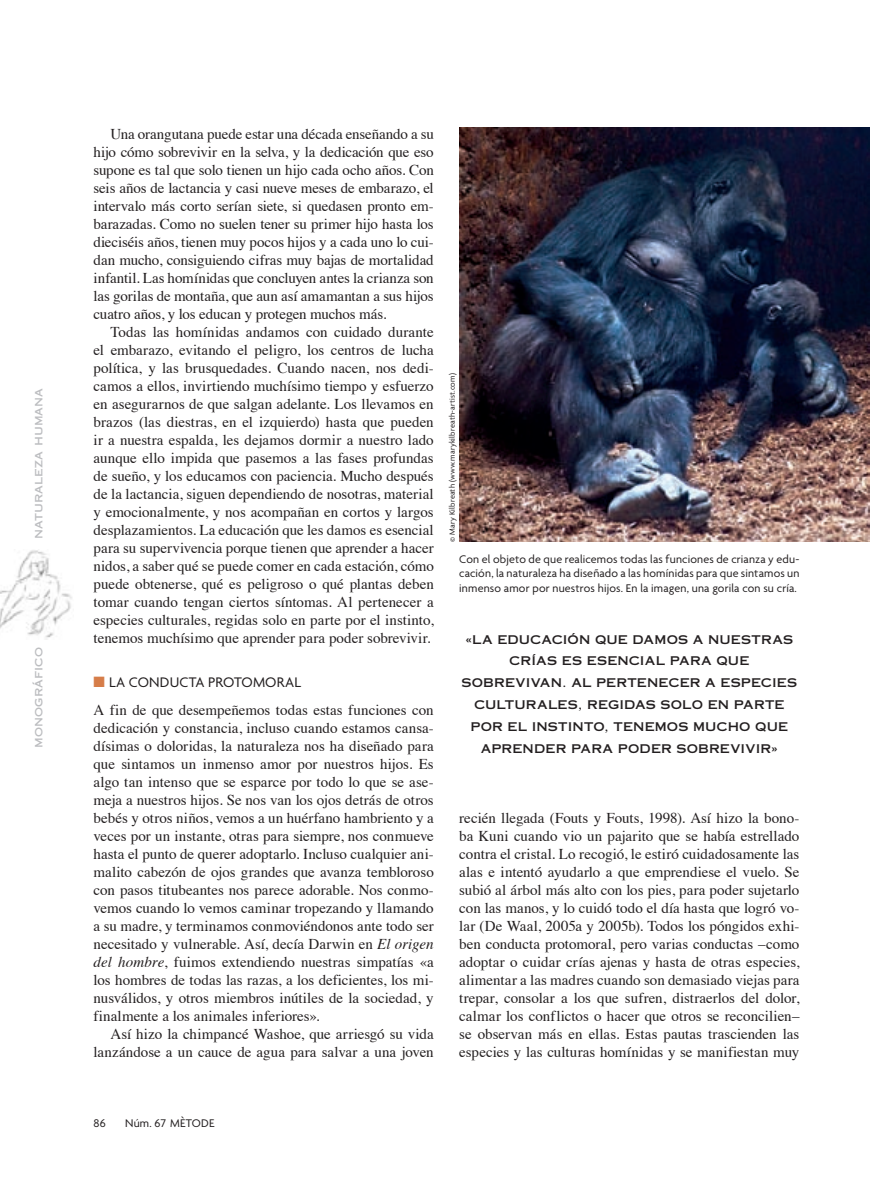
<style>
.page{position:relative;width:893px;height:1191px;background:#fff}
.page>*{position:absolute;margin:0;border:0;box-sizing:border-box;transform-origin:0 0}
.t1{font:15px/18px "Times";color:#231f20;text-align:justify}
.t2{font:15px "Agenda";letter-spacing:.01em;color:#231f20}
.t3{font:12px/14.2px "Agenda";letter-spacing:.015em;color:#231f20;text-align:justify}
.t4{font:12px/21.8px "Copperplate Thirty One AB";letter-spacing:.01em;color:#231f20;text-align:center}
.t5{font:12px "Copperplate Thirty One AB";letter-spacing:.01em;color:#bcbdc0}
.t6{font:8.25px "Agenda";letter-spacing:.02em;color:#231f20}
.s1{color:#d67d49}
.s2{font-style:italic}
</style>
<div class="page">
<img style="left:0;top:550px;width:72px;height:90px">
<img style="left:459px;top:128px;width:410px;height:414px">
<p class="t5" style="left:31px;top:539px;width:153px;rotate:-90deg">naturaleza humana</p>
<p class="t5" style="left:31px;top:747px;width:102px;rotate:-90deg">monográfico</p>
<p class="t1" style="left:94px;top:126px;width:342px;text-indent:17px">Una orangutana puede estar una década enseñando a su hijo cómo sobrevivir en la selva, y la dedicación que eso supone es tal que solo tienen un hijo cada ocho años. Con seis años de lactancia y casi nueve meses de embarazo, el intervalo más corto serían siete, si quedasen pronto em&shy;barazadas. Como no suelen tener su primer hijo hasta los dieciséis años, tienen muy pocos hijos y a cada uno lo cui&shy;dan mucho, consiguiendo cifras muy bajas de mortalidad infantil. Las homínidas que concluyen antes la crianza son las gorilas de montaña, que aun así amamantan a sus hijos cuatro años, y los educan y protegen muchos más.</p>
<p class="t1" style="left:94px;top:324px;width:342px;text-indent:17px">Todas las homínidas andamos con cuidado durante el embarazo, evitando el peligro, los centros de lucha política, y las brusquedades. Cuando nacen, nos dedi&shy;camos a ellos, invirtiendo muchísimo tiempo y esfuerzo en asegurarnos de que salgan adelante. Los llevamos en brazos (las diestras, en el izquierdo) hasta que pueden ir a nuestra espalda, les dejamos dormir a nuestro lado aunque ello impida que pasemos a las fases profundas de sueño, y los educamos con paciencia. Mucho después de la lactancia, siguen dependiendo de nosotras, material y emocionalmente, y nos acompañan en cortos y largos desplazamientos. La educación que les damos es esencial para su supervivencia porque tienen que aprender a hacer nidos, a saber qué se puede comer en cada estación, cómo puede obtenerse, qué es peligroso o qué plantas deben tomar cuando tengan ciertos síntomas. Al pertenecer a especies culturales, regidas solo en parte por el instinto, tenemos muchísimo que aprender para poder sobrevivir.</p>
<p class="t2" style="left:94px;top:676px;width:209px"><span class="s1">■</span> LA CONDUCTA PROTOMORAL</p>
<p class="t1" style="left:94px;top:702px;width:342px">A fin de que desempeñemos todas estas funciones con dedicación y constancia, incluso cuando estamos cansa&shy;dísimas o doloridas, la naturaleza nos ha diseñado para que sintamos un inmenso amor por nuestros hijos. Es algo tan intenso que se esparce por todo lo que se ase&shy;meja a nuestros hijos. Se nos van los ojos detrás de otros bebés y otros niños, vemos a un huérfano hambriento y a veces por un instante, otras para siempre, nos conmueve hasta el punto de querer adoptarlo. Incluso cualquier ani&shy;malito cabezón de ojos grandes que avanza tembloroso con pasos titubeantes nos parece adorable. Nos conmo&shy;vemos cuando lo vemos caminar tropezando y llamando a su madre, y terminamos conmoviéndonos ante todo ser necesitado y vulnerable. Así, decía Darwin en <span class="s2">El origen del hombre</span>, fuimos extendiendo nuestras simpatías «a los hombres de todas las razas, a los deficientes, los mi&shy;nusválidos, y otros miembros inútiles de la sociedad, y finalmente a los animales inferiores».</p>
<p class="t1" style="left:94px;top:1026px;width:342px;text-align:right">Así hizo la chimpancé Washoe, que arriesgó su vida lanzándose a un cauce de agua para salvar a una joven</p>
<p class="t6" style="left:449px;top:542px;width:170px;rotate:-90deg">© Mary Kilbreath (www.marykilbreath-artist.com)</p>
<p class="t3" style="left:459px;top:553px;width:342px">Con el objeto de que realicemos todas las funciones de crianza y edu&shy;cación, la naturaleza ha diseñado a las homínidas para que sintamos un inmenso amor por nuestros hijos. En la imagen, una gorila con su cría.</p>
<p class="t4" style="left:462px;top:628px;width:337px">«LA EDUCACIÓN QUE DAMOS A NUESTRAS CRÍAS ES ESENCIAL PARA QUE SOBREVIVAN. AL PERTENECER A ESPECIES CULTURALES, REGIDAS SOLO EN PARTE POR EL INSTINTO, TENEMOS MUCHO QUE APRENDER PARA PODER SOBREVIVIR»</p>
<p class="t1" style="left:459px;top:810px;width:342px">recién llegada (Fouts y Fouts, 1998). Así hizo la bono&shy;ba Kuni cuando vio un pajarito que se había estrellado contra el cristal. Lo recogió, le estiró cuidadosamente las alas e intentó ayudarlo a que emprendiese el vuelo. Se subió al árbol más alto con los pies, para poder sujetarlo con las manos, y lo cuidó todo el día hasta que logró vo&shy;lar (De Waal, 2005a y 2005b). Todos los póngidos exhi&shy;ben conducta protomoral, pero varias conductas –como adoptar o cuidar crías ajenas y hasta de otras especies, alimentar a las madres cuando son demasiado viejas para trepar, consolar a los que sufren, distraerlos del dolor, calmar los conflictos o hacer que otros se reconcilien– se observan más en ellas. Estas pautas trascienden las especies y las culturas homínidas y se manifiestan muy</p>
<p class="t3" style="left:94px;top:1116px;width:14px">86</p>
<p class="t3" style="left:125px;top:1116px;width:91px">Núm. 67 MÈTODE</p>
</div>
